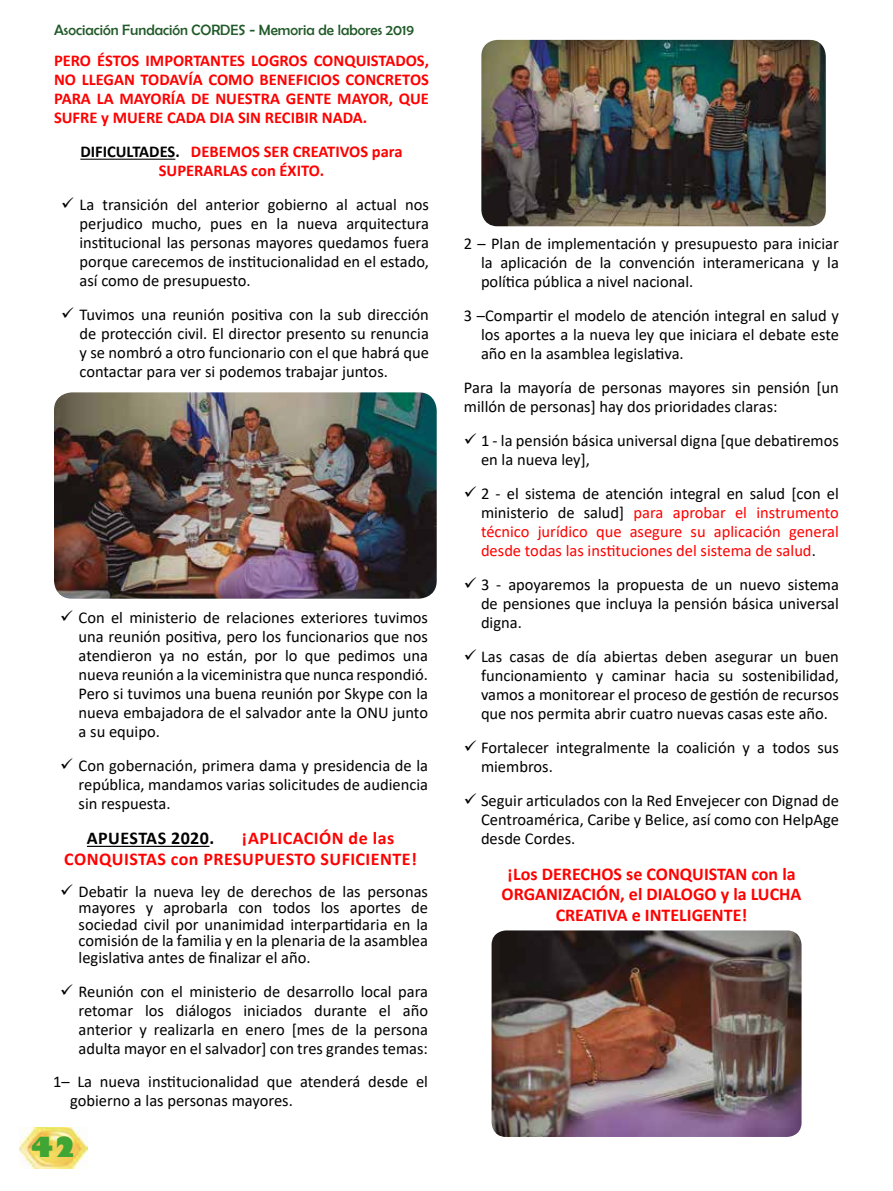
<style>
.page{position:relative;width:893px;height:1191px;background:#fff}
.page>*{position:absolute;margin:0;border:0;box-sizing:border-box;transform-origin:0 0}
.t1{font:800 27px "Gill Sans";color:#3fa535}
.t2{font:700 18px/20.7px "Calibri";color:#f00;text-align:center}
.t3{font:700 18px/20.7px "Calibri";letter-spacing:.025em;color:#f00}
.t4{font:700 18px "Calibri";letter-spacing:.025em;color:#000}
.t5{font:16.5px/18.9px "Calibri";color:#000;text-align:justify}
.t6{font:700 16.5px/19px "Calibri";color:#f00;text-align:justify}
.t7{font:16.5px/18.9px "Calibri";color:#f00;text-align:justify}
.t8{font:15px "Berlin Sans FB";color:#215a29}
.s1{color:#000}
</style>
<div class="page">
<img style="left:19px;top:1127px;width:68px;height:41px">
<hr style="left:80px;top:159px;width:95px;height:1px;background:#000">
<img style="left:492px;top:930px;width:309px;height:207px">
<img style="left:54px;top:392px;width:383px;height:206px">
<hr style="left:87px;top:845px;width:122px;height:2px;background:#000">
<img style="left:481px;top:40px;width:345px;height:186px">
<p class="t8" style="left:54px;top:21px;width:362px">Asociación Fundación CORDES - Memoria de labores 2019</p>
<p class="t6" style="left:54px;top:51px;width:376px">PERO ÉSTOS IMPORTANTES LOGROS CONQUISTADOS, NO LLEGAN TODAVÍA COMO BENEFICIOS CONCRETOS PARA LA MAYORÍA DE NUESTRA GENTE MAYOR, QUE SUFRE y MUERE CADA DIA SIN RECIBIR NADA.</p>
<p class="t6" style="left:80px;top:142px;width:324px;text-align:center"><span class="s1">DIFICULTADES.</span> DEBEMOS SER CREATIVOS para<br>SUPERARLAS con ÉXITO.</p>
<p class="t5" style="left:79px;top:195px;width:351px;text-indent:-18px">✓ La transición del anterior gobierno al actual nos perjudico mucho, pues en la nueva arquitectura institucional las personas mayores quedamos fuera porque carecemos de institucionalidad en el estado, así como de presupuesto.</p>
<p class="t5" style="left:79px;top:305px;width:351px;text-indent:-18px">✓ Tuvimos una reunión positiva con la sub dirección de protección civil. El director presento su renuncia y se nombró a otro funcionario con el que habrá que contactar para ver si podemos trabajar juntos.</p>
<p class="t5" style="left:79px;top:607px;width:351px;text-indent:-18px">✓ Con el ministerio de relaciones exteriores tuvimos una reunión positiva, pero los funcionarios que nos atendieron ya no están, por lo que pedimos una nueva reunión a la viceministra que nunca respondió.<br>Pero si tuvimos una buena reunión por Skype con la nueva embajadora de el salvador ante la ONU junto a su equipo.</p>
<p class="t5" style="left:79px;top:755px;width:351px;text-indent:-18px">✓ Con gobernación, primera dama y presidencia de la república, mandamos varias solicitudes de audiencia sin respuesta.</p>
<p class="t4" style="left:87px;top:825px;width:129px">APUESTAS 2020.</p>
<p class="t3" style="left:64px;top:827px;width:354px;text-indent:178px">¡APLICACIÓN de las<br>CONQUISTAS con PRESUPUESTO SUFICIENTE!</p>
<p class="t5" style="left:79px;top:882px;width:351px;line-height:16.5px;text-indent:-18px">✓ Debatir la nueva ley de derechos de las personas mayores y aprobarla con todos los aportes de sociedad civil por unanimidad interpartidaria en la comisión de la familia y en la plenaria de la asamblea legislativa antes de finalizar el año.</p>
<p class="t5" style="left:79px;top:981px;width:351px;text-indent:-18px">✓ Reunión con el ministerio de desarrollo local para retomar los diálogos iniciados durante el año anterior y realizarla en enero [mes de la persona adulta mayor en el salvador] con tres grandes temas:</p>
<p class="t5" style="left:70px;top:1072px;width:359px;text-indent:-17px">1– La nueva institucionalidad que atenderá desde el gobierno a las personas mayores.</p>
<h1 class="t1" style="left:31px;top:1130px;width:47px">42</h1>
<p class="t5" style="left:481px;top:234px;width:359px;text-indent:-17px">2 – Plan de implementación y presupuesto para iniciar la aplicación de la convención interamericana y la política pública a nivel nacional.</p>
<p class="t5" style="left:481px;top:306px;width:359px;text-indent:-17px">3 –Compartir el modelo de atención integral en salud y los aportes a la nueva ley que iniciara el debate este año en la asamblea legislativa.</p>
<p class="t5" style="left:464px;top:378px;width:376px">Para la mayoría de personas mayores sin pensión [un millón de personas] hay dos prioridades claras:</p>
<p class="t5" style="left:481px;top:431px;width:359px;text-indent:-17px">✓ 1 - la pensión básica universal digna [que debatiremos en la nueva ley],</p>
<p class="t7" style="left:481px;top:484px;width:359px;text-indent:-17px"><span class="s1">✓ 2 - el sistema de atención integral en salud [con el ministerio de salud]</span> para aprobar el instrumento técnico jurídico que asegure su aplicación general desde todas las instituciones del sistema de salud<span class="s1">.</span></p>
<p class="t5" style="left:481px;top:574px;width:359px;text-indent:-17px">✓ 3 - apoyaremos la propuesta de un nuevo sistema de pensiones que incluya la pensión básica universal digna.</p>
<p class="t5" style="left:481px;top:646px;width:359px;text-indent:-17px">✓ Las casas de día abiertas deben asegurar un buen funcionamiento y caminar hacia su sostenibilidad, vamos a monitorear el proceso de gestión de recursos que nos permita abrir cuatro nuevas casas este año.</p>
<p class="t5" style="left:481px;top:737px;width:359px;text-indent:-17px">✓ Fortalecer integralmente la coalición y a todos sus miembros.</p>
<p class="t5" style="left:481px;top:790px;width:359px;text-indent:-17px">✓ Seguir articulados con la Red Envejecer con Dignad de Centroamérica, Caribe y Belice, así como con HelpAge desde Cordes.</p>
<p class="t2" style="left:501px;top:863px;width:301px">¡Los DERECHOS se CONQUISTAN con la<br>ORGANIZACIÓN, el DIALOGO y la LUCHA<br>CREATIVA e INTELIGENTE!</p>
</div>
